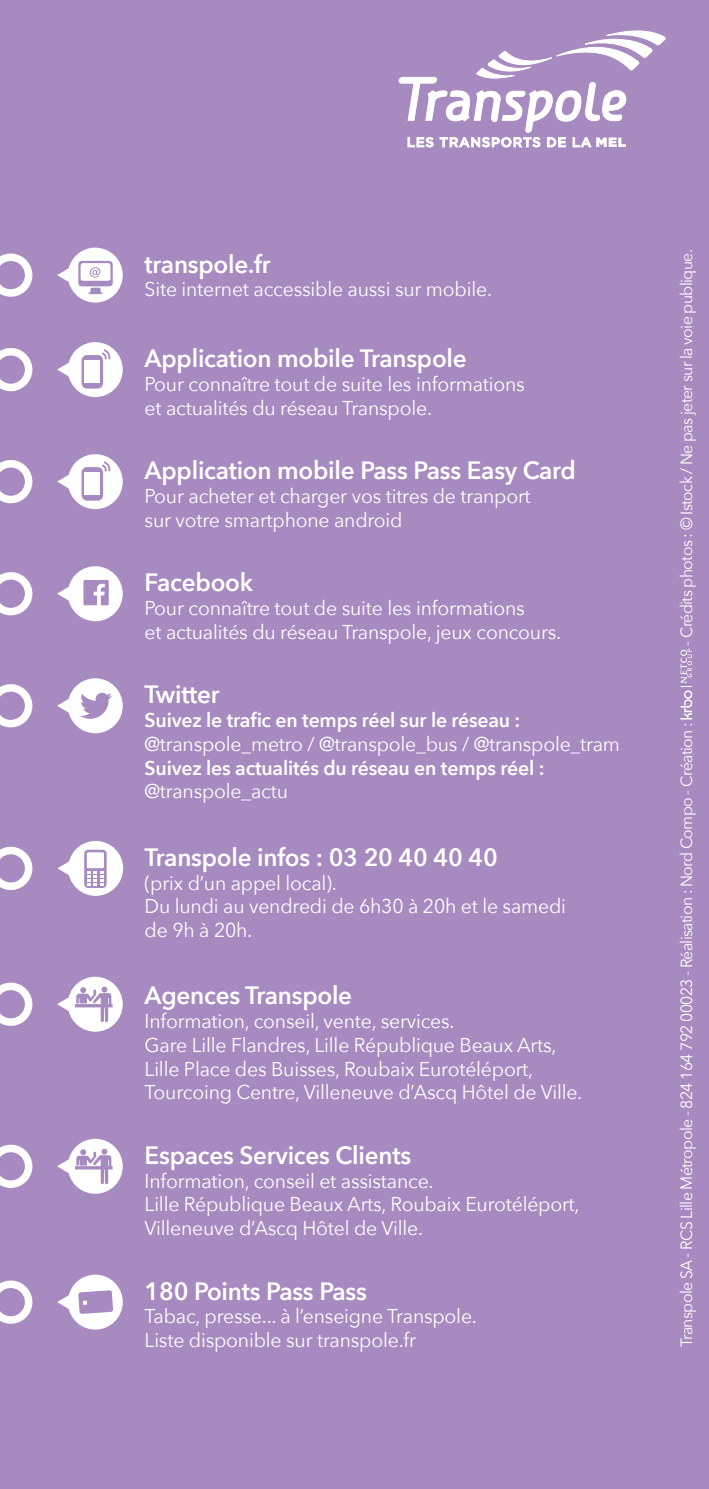
<style>
.page{position:relative;width:709px;height:1489px;background:#fff}
.page>*{position:absolute;margin:0;border:0;box-sizing:border-box;transform-origin:0 0}
.t1{font:600 25px "Avenir Next";letter-spacing:-.01em;color:#fff}
.t2{font:20px/23.8px "Avenir Next";letter-spacing:-.01em;color:#fff}
.t3{font:600 20px "Avenir Next";letter-spacing:-.01em;color:#fff}
.t4{font:16.25px "Avenir Next";letter-spacing:-.04em;color:#fff}
</style>
<div class="page">
<div style="left:0;top:0;width:709px;height:1488px;background:#a78ac0"></div>
<svg style="left:680px;top:648px;width:12px;height:71px"></svg>
<svg style="left:0;top:253px;width:33px;height:44px"></svg>
<svg style="left:57px;top:247px;width:66px;height:55px"></svg>
<svg style="left:0;top:846px;width:33px;height:44px"></svg>
<svg style="left:57px;top:841px;width:66px;height:54px"></svg>
<svg style="left:0;top:1144px;width:33px;height:44px"></svg>
<svg style="left:57px;top:1138px;width:66px;height:55px"></svg>
<svg style="left:0;top:982px;width:33px;height:44px"></svg>
<svg style="left:57px;top:976px;width:66px;height:55px"></svg>
<svg style="left:0;top:348px;width:33px;height:44px"></svg>
<svg style="left:57px;top:342px;width:66px;height:55px"></svg>
<svg style="left:0;top:460px;width:33px;height:44px"></svg>
<svg style="left:57px;top:454px;width:66px;height:55px"></svg>
<svg style="left:0;top:572px;width:33px;height:44px"></svg>
<svg style="left:57px;top:566px;width:66px;height:55px"></svg>
<svg style="left:0;top:684px;width:33px;height:44px"></svg>
<svg style="left:57px;top:678px;width:66px;height:55px"></svg>
<svg style="left:0;top:1280px;width:33px;height:44px"></svg>
<svg style="left:57px;top:1274px;width:66px;height:55px"></svg>
<svg style="left:398px;top:31px;width:268px;height:116px"></svg>
<p class="t1" style="left:145px;top:242px;width:127px">transpole.fr</p>
<p class="t2" style="left:145px;top:277px;width:349px">Site internet accessible aussi sur mobile.</p>
<p class="t1" style="left:145px;top:337px;width:323px">Application mobile Transpole</p>
<p class="t2" style="left:145px;top:371px;width:381px">Pour connaître tout de suite les informations et actualités du réseau Transpole.</p>
<p class="t1" style="left:145px;top:449px;width:432px">Application mobile Pass Pass Easy Card</p>
<p class="t2" style="left:145px;top:483px;width:387px">Pour acheter et charger vos titres de tranport sur votre smartphone android</p>
<p class="t1" style="left:145px;top:561px;width:110px">Facebook</p>
<p class="t2" style="left:145px;top:595px;width:418px">Pour connaître tout de suite les informations<br>et actualités du réseau Transpole, jeux concours.</p>
<p class="t1" style="left:145px;top:673px;width:76px">Twitter</p>
<p class="t3" style="left:145px;top:703px;width:377px">Suivez le trafic en temps réel sur le réseau :</p>
<p class="t2" style="left:145px;top:731px;width:477px">@transpole_metro / @transpole_bus / @transpole_tram</p>
<p class="t3" style="left:145px;top:750px;width:401px">Suivez les actualités du réseau en temps réel :</p>
<p class="t2" style="left:145px;top:778px;width:145px">@transpole_actu</p>
<p class="t1" style="left:145px;top:835px;width:355px">Transpole infos : 03 20 40 40 40</p>
<p class="t2" style="left:145px;top:870px;width:423px">(prix d’un appel local).<br>Du lundi au vendredi de 6h30 à 20h et le samedi de 9h à 20h.</p>
<p class="t1" style="left:145px;top:974px;width:209px">Agences Transpole</p>
<p class="t2" style="left:145px;top:1008px;width:439px">Information, conseil, vente, services.<br>Gare Lille Flandres, Lille République Beaux Arts, Lille Place des Buisses, Roubaix Eurotéléport, Tourcoing Centre, Villeneuve d’Ascq Hôtel de Ville.</p>
<p class="t1" style="left:145px;top:1133px;width:268px">Espaces Services Clients</p>
<p class="t2" style="left:145px;top:1167px;width:436px">Information, conseil et assistance.<br>Lille République Beaux Arts, Roubaix Eurotéléport,<br>Villeneuve d’Ascq Hôtel de Ville.</p>
<p class="t1" style="left:145px;top:1269px;width:224px">180 Points Pass Pass</p>
<p class="t2" style="left:145px;top:1303px;width:334px">Tabac, presse... à l’enseigne Transpole.<br>Liste disponible sur transpole.fr</p>
<p class="t4" style="left:673px;top:646px;width:398px;rotate:-90deg">- Crédits photos : © Istock / Ne pas jeter sur la voie publique.</p>
<p class="t4" style="left:673px;top:1346px;width:626px;rotate:-90deg">Transpole SA - RCS Lille Métropole - 824 164 792 00023 - Réalisation : Nord Compo - Création :</p>
</div>
